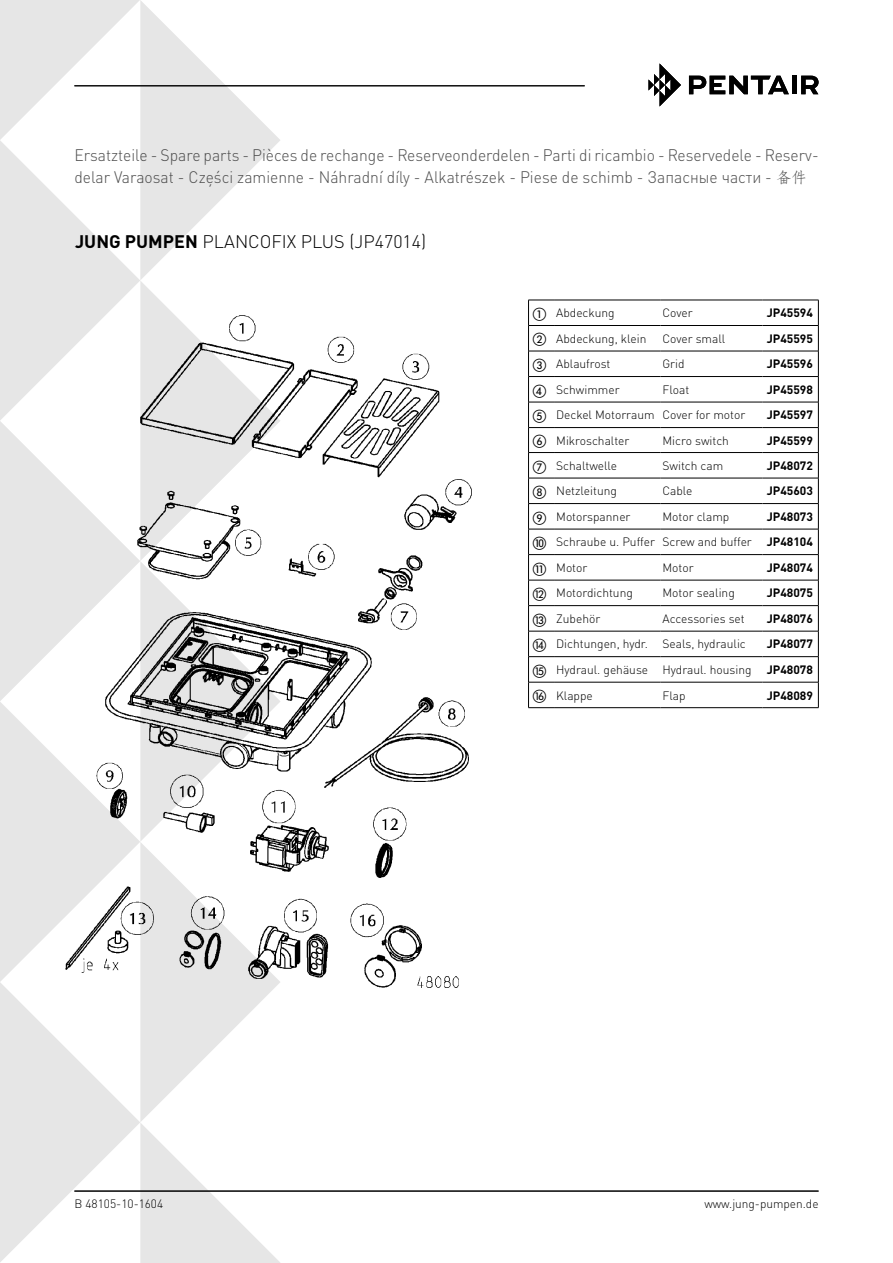
<style>
.page{position:relative;width:893px;height:1263px;background:#fff}
.page>*{position:absolute;margin:0;border:0;box-sizing:border-box;transform-origin:0 0}
.t1{font:300 18px "DIN Pro";color:#000}
.t2{font:300 16.5px/21.6px "DIN Pro";color:#4c4c4c;scale:.95 1}
.Test{font:300 12px "DIN Pro";color:#000}
.Test-2{font:700 12px "DIN Pro";color:#000}
.s1{font-family:"Adobe Fangsong Std";font-weight:400;font-size:15px}
.s2{font-weight:700}
</style>
<div class="page">
<svg style="left:0;top:0;width:281px;height:140px"></svg>
<svg style="left:0;top:140px;width:280px;height:280px;fill:#e6e6e6"></svg>
<svg style="left:0;top:421px;width:48px;height:280px;fill:#e6e6e6"></svg>
<svg style="left:0;top:702px;width:48px;height:280px;fill:#e6e6e6"></svg>
<svg style="left:0;top:982px;width:281px;height:281px"></svg>
<svg style="left:0;top:1262px;width:13px;height:1px"></svg>
<hr style="left:74px;top:1191px;width:745px;height:1px;background:#000">
<hr style="left:74px;top:85px;width:511px;height:1px;background:#000">
<svg style="left:648px;top:63px;width:33px;height:44px"></svg>
<svg style="left:689px;top:76px;width:100px;height:18px"></svg>
<hr style="left:792px;top:76px;width:4px;height:18px;background:#000">
<svg style="left:801px;top:76px;width:18px;height:18px"></svg>
<img style="left:48px;top:300px;width:424px;height:705px">
<hr style="left:554px;top:300px;width:106px;height:1px;background:#000">
<hr style="left:660px;top:300px;width:102px;height:1px;background:#000">
<hr style="left:762px;top:300px;width:57px;height:1px;background:#000">
<hr style="left:554px;top:325px;width:106px;height:1px;background:#000">
<hr style="left:660px;top:325px;width:102px;height:1px;background:#000">
<hr style="left:762px;top:325px;width:57px;height:1px;background:#000">
<hr style="left:554px;top:351px;width:106px;height:1px;background:#000">
<hr style="left:660px;top:351px;width:102px;height:1px;background:#000">
<hr style="left:762px;top:351px;width:57px;height:1px;background:#000">
<hr style="left:554px;top:376px;width:106px;height:1px;background:#000">
<hr style="left:660px;top:376px;width:102px;height:1px;background:#000">
<hr style="left:762px;top:376px;width:57px;height:1px;background:#000">
<hr style="left:554px;top:402px;width:106px;height:1px;background:#000">
<hr style="left:660px;top:402px;width:102px;height:1px;background:#000">
<hr style="left:762px;top:402px;width:57px;height:1px;background:#000">
<hr style="left:554px;top:427px;width:106px;height:1px;background:#000">
<hr style="left:660px;top:427px;width:102px;height:1px;background:#000">
<hr style="left:762px;top:427px;width:57px;height:1px;background:#000">
<hr style="left:554px;top:452px;width:106px;height:1px;background:#000">
<hr style="left:660px;top:452px;width:102px;height:1px;background:#000">
<hr style="left:762px;top:452px;width:57px;height:1px;background:#000">
<hr style="left:554px;top:478px;width:106px;height:1px;background:#000">
<hr style="left:660px;top:478px;width:102px;height:1px;background:#000">
<hr style="left:762px;top:478px;width:57px;height:1px;background:#000">
<hr style="left:554px;top:503px;width:106px;height:1px;background:#000">
<hr style="left:660px;top:503px;width:102px;height:1px;background:#000">
<hr style="left:762px;top:503px;width:57px;height:1px;background:#000">
<hr style="left:554px;top:529px;width:106px;height:1px;background:#000">
<hr style="left:660px;top:529px;width:102px;height:1px;background:#000">
<hr style="left:762px;top:529px;width:57px;height:1px;background:#000">
<hr style="left:554px;top:554px;width:106px;height:1px;background:#000">
<hr style="left:660px;top:554px;width:102px;height:1px;background:#000">
<hr style="left:762px;top:554px;width:57px;height:1px;background:#000">
<hr style="left:554px;top:580px;width:106px;height:1px;background:#000">
<hr style="left:660px;top:580px;width:102px;height:1px;background:#000">
<hr style="left:762px;top:580px;width:57px;height:1px;background:#000">
<hr style="left:554px;top:605px;width:106px;height:1px;background:#000">
<hr style="left:660px;top:605px;width:102px;height:1px;background:#000">
<hr style="left:762px;top:605px;width:57px;height:1px;background:#000">
<hr style="left:554px;top:631px;width:106px;height:1px;background:#000">
<hr style="left:660px;top:631px;width:102px;height:1px;background:#000">
<hr style="left:762px;top:631px;width:57px;height:1px;background:#000">
<hr style="left:554px;top:656px;width:106px;height:1px;background:#000">
<hr style="left:660px;top:656px;width:102px;height:1px;background:#000">
<hr style="left:762px;top:656px;width:57px;height:1px;background:#000">
<hr style="left:554px;top:682px;width:106px;height:1px;background:#000">
<hr style="left:660px;top:682px;width:102px;height:1px;background:#000">
<hr style="left:762px;top:682px;width:57px;height:1px;background:#000">
<svg style="left:818px;top:300px;width:1px;height:407px"></svg>
<hr style="left:554px;top:707px;width:106px;height:1px;background:#000">
<hr style="left:660px;top:707px;width:102px;height:1px;background:#000">
<hr style="left:762px;top:707px;width:57px;height:1px;background:#000">
<svg style="left:528px;top:300px;width:26px;height:408px"></svg>
<p class="t2" style="left:74px;top:143px;width:782px">Ersatzteile - Spare parts - Pièces de rechange - Reserveonderdelen - Parti di ricambio - Reservedele - Reserv&shy;delar Varaosat - Części zamienne - Náhradní díly - Alkatrészek - Piese de schimb - Запасные части - <span class="s1">备件</span></p>
<p class="t1" style="left:75px;top:227px;width:353px"><span class="s2">JUNG PUMPEN</span> PLANCOFIX PLUS (JP47014)</p>
<p class="Test" style="left:556px;top:304px;width:60px">Abdeckung</p>
<p class="Test" style="left:662px;top:304px;width:32px">Cover</p>
<p class="Test-2" style="left:767px;top:303px;width:48px">JP45594</p>
<p class="Test" style="left:556px;top:329px;width:92px">Abdeckung, klein</p>
<p class="Test" style="left:662px;top:329px;width:64px">Cover small</p>
<p class="Test-2" style="left:767px;top:328px;width:48px">JP45595</p>
<p class="Test" style="left:556px;top:355px;width:56px">Ablaufrost</p>
<p class="Test" style="left:662px;top:355px;width:24px">Grid</p>
<p class="Test-2" style="left:767px;top:354px;width:48px">JP45596</p>
<p class="Test" style="left:556px;top:380px;width:65px">Schwimmer</p>
<p class="Test" style="left:662px;top:380px;width:28px">Float</p>
<p class="Test-2" style="left:767px;top:379px;width:48px">JP45598</p>
<p class="Test" style="left:556px;top:406px;width:100px">Deckel Motorraum</p>
<p class="Test" style="left:662px;top:406px;width:84px">Cover for motor</p>
<p class="Test-2" style="left:767px;top:405px;width:48px">JP45597</p>
<p class="Test" style="left:556px;top:431px;width:75px">Mikroschalter</p>
<p class="Test" style="left:662px;top:431px;width:68px">Micro switch</p>
<p class="Test-2" style="left:767px;top:430px;width:48px">JP45599</p>
<p class="Test" style="left:556px;top:456px;width:63px">Schaltwelle</p>
<p class="Test" style="left:662px;top:456px;width:62px">Switch cam</p>
<p class="Test-2" style="left:767px;top:455px;width:48px">JP48072</p>
<p class="Test" style="left:556px;top:482px;width:62px">Netzleitung</p>
<p class="Test" style="left:662px;top:482px;width:32px">Cable</p>
<p class="Test-2" style="left:767px;top:481px;width:48px">JP45603</p>
<p class="Test" style="left:556px;top:507px;width:76px">Motorspanner</p>
<p class="Test" style="left:662px;top:507px;width:68px">Motor clamp</p>
<p class="Test-2" style="left:767px;top:507px;width:48px">JP48073</p>
<p class="Test" style="left:556px;top:533px;width:100px">Schraube u. Puffer</p>
<p class="Test" style="left:662px;top:533px;width:91px">Screw and buffer</p>
<p class="Test-2" style="left:767px;top:532px;width:48px">JP48104</p>
<p class="Test" style="left:556px;top:558px;width:33px">Motor</p>
<p class="Test" style="left:662px;top:558px;width:33px">Motor</p>
<p class="Test-2" style="left:767px;top:558px;width:48px">JP48074</p>
<p class="Test" style="left:556px;top:584px;width:78px">Motordichtung</p>
<p class="Test" style="left:662px;top:584px;width:74px">Motor sealing</p>
<p class="Test-2" style="left:767px;top:583px;width:48px">JP48075</p>
<p class="Test" style="left:556px;top:609px;width:46px">Zubehör</p>
<p class="Test" style="left:662px;top:609px;width:84px">Accessories set</p>
<p class="Test-2" style="left:767px;top:609px;width:48px">JP48076</p>
<p class="Test" style="left:556px;top:635px;width:93px">Dichtungen, hydr.</p>
<p class="Test" style="left:662px;top:635px;width:85px">Seals, hydraulic</p>
<p class="Test-2" style="left:767px;top:634px;width:48px">JP48077</p>
<p class="Test" style="left:556px;top:660px;width:94px">Hydraul. gehäuse</p>
<p class="Test" style="left:662px;top:660px;width:91px">Hydraul. housing</p>
<p class="Test-2" style="left:767px;top:660px;width:48px">JP48078</p>
<p class="Test" style="left:556px;top:686px;width:38px">Klappe</p>
<p class="Test" style="left:662px;top:686px;width:25px">Flap</p>
<p class="Test-2" style="left:767px;top:685px;width:48px">JP48089</p>
<p class="Test" style="left:74px;top:1195px;width:90px">B 48105-10-1604</p>
<p class="Test" style="left:704px;top:1195px;width:116px">www.jung-pumpen.de</p>
</div>
